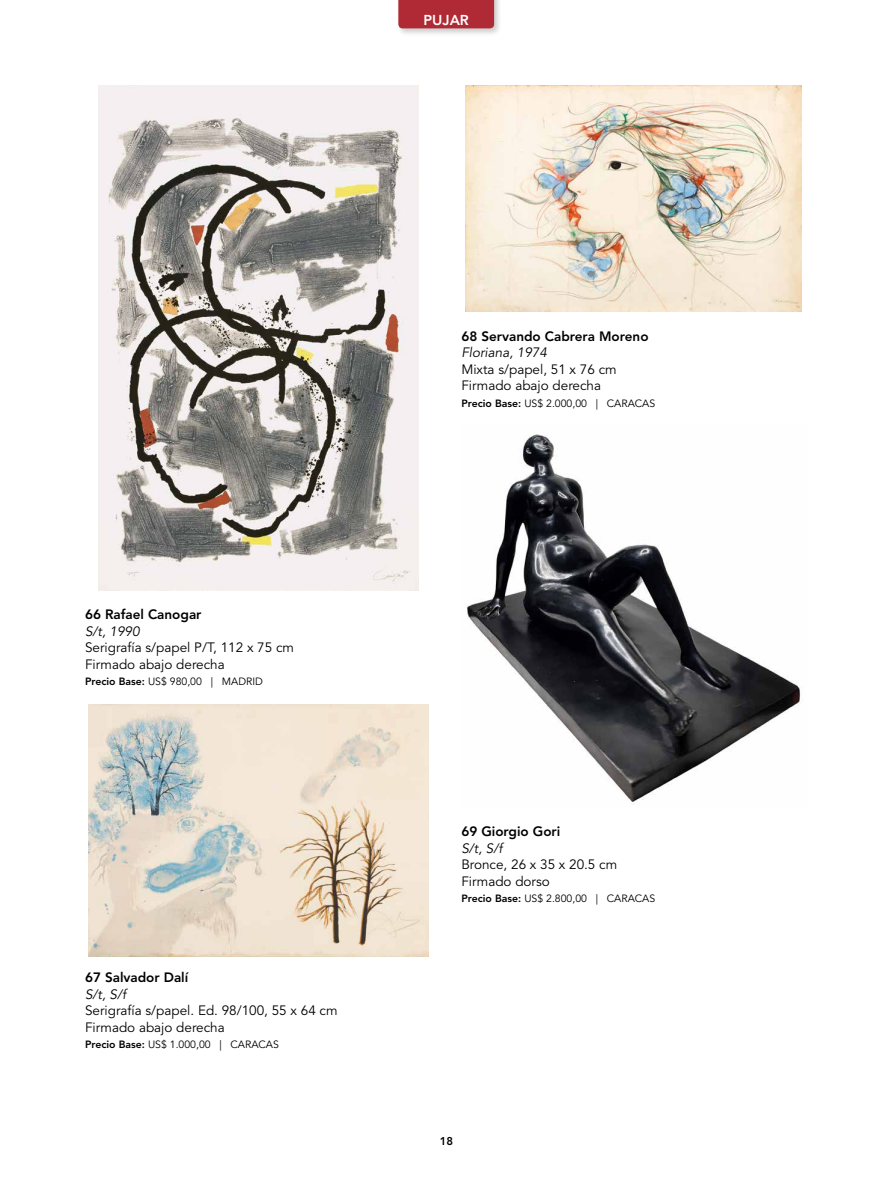
<style>
.page{position:relative;width:893px;height:1191px;background:#fff}
.page>*{position:absolute;margin:0;border:0;box-sizing:border-box;transform-origin:0 0}
.t1{font:800 14.25px "Avenir LT Std";color:#fff}
.t2{font:13.5px/16.5px "Avenir LT Std";color:#000}
.t3{font:800 13.5px "Avenir LT Std";color:#000}
.t4{font:italic 13.5px "Avenir LT Std";color:#000}
.t5{font:800 11.25px "Avenir LT Std";color:#000}
.t6{font:10.5px "Avenir LT Std";color:#000}
.s1{font-weight:800}
</style>
<div class="page">
<div style="left:396px;top:0;width:106px;height:36px;background:#000;opacity:.2"></div>
<div style="left:398px;top:0;width:96px;height:28px;background:#af2a34"></div>
<img style="left:98px;top:85px;width:320px;height:505px">
<img style="left:88px;top:704px;width:341px;height:253px">
<img style="left:466px;top:434px;width:335px;height:368px">
<img style="left:466px;top:85px;width:336px;height:226px">
<p class="t1" style="left:424px;top:11px;width:47px">PUJAR</p>
<p class="t3" style="left:85px;top:606px;width:118px">66 Rafael Canogar</p>
<p class="t4" style="left:85px;top:623px;width:56px">S/t, 1990</p>
<p class="t2" style="left:85px;top:640px;width:211px">Serigrafía s/papel P/T, 112 x 75 cm<br>Firmado abajo derecha</p>
<p class="t6" style="left:85px;top:675px;width:179px"><span class="s1">Precio Base:</span> US$ 980,00 | MADRID</p>
<p class="t3" style="left:85px;top:969px;width:105px">67 Salvador Dalí</p>
<p class="t4" style="left:85px;top:986px;width:42px">S/t, S/f</p>
<p class="t2" style="left:85px;top:1003px;width:254px">Serigrafía s/papel. Ed. 98/100, 55 x 64 cm<br>Firmado abajo derecha</p>
<p class="t6" style="left:85px;top:1038px;width:195px"><span class="s1">Precio Base:</span> US$ 1.000,00 | CARACAS</p>
<p class="t3" style="left:461px;top:328px;width:189px">68 Servando Cabrera Moreno</p>
<p class="t4" style="left:461px;top:345px;width:87px">Floriana, 1974</p>
<p class="t2" style="left:461px;top:361px;width:157px">Mixta s/papel, 51 x 76 cm<br>Firmado abajo derecha</p>
<p class="t6" style="left:461px;top:397px;width:195px"><span class="s1">Precio Base:</span> US$ 2.000,00 | CARACAS</p>
<p class="t3" style="left:461px;top:823px;width:100px">69 Giorgio Gori</p>
<p class="t4" style="left:461px;top:840px;width:42px">S/t, S/f</p>
<p class="t2" style="left:461px;top:856px;width:157px">Bronce, 26 x 35 x 20.5 cm<br>Firmado dorso</p>
<p class="t6" style="left:461px;top:892px;width:195px"><span class="s1">Precio Base:</span> US$ 2.800,00 | CARACAS</p>
<p class="t5" style="left:440px;top:1134px;width:15px">18</p>
</div>
